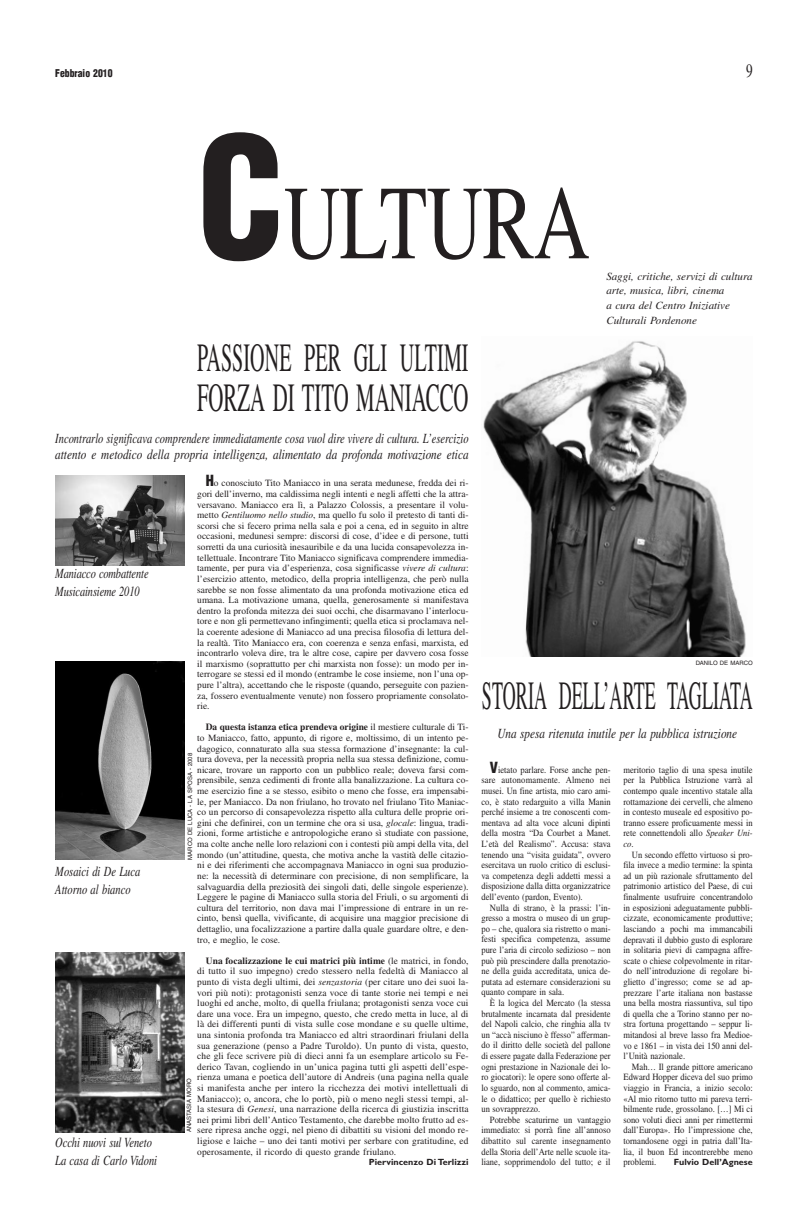
<style>
.page{position:relative;width:808px;height:1222px;background:#fff}
.page>*{position:absolute;margin:0;border:0;box-sizing:border-box;transform-origin:0 0}
.t1{font:105px "Times";letter-spacing:-.01em;color:#231f20;scale:.74 1}
.t2{font:40px/40px "Times";letter-spacing:.005em;color:#231f20;scale:.5 1}
.t3{font:40px "Times";letter-spacing:.005em;color:#231f20;scale:.45 1}
.t4{font:19px "Times";color:#231f20;scale:.7 1}
.t5{font:italic 14px/18px "Times";color:#231f20;scale:.75 1}
.t6{font:italic 14px "Times";color:#231f20;scale:.8 1}
.t7{font:italic 14px/18px "Times";color:#231f20;scale:.74 1}
.t8{font:italic 11px/14.9px "Times";color:#231f20}
.t9{font:900 condensed 10.5px "Helvetica";color:#231f20;scale:.92 1}
.t10{font:9.5px/10.6px "Times";color:#231f20;text-align:justify}
.t11{font:9.5px/10.6px "Times";color:#231f20;text-align:justify;scale:.9 1}
.t12{font:700 9px "Gill Sans";color:#231f20}
.t13{font:6px "Helvetica";color:#231f20}
.s1{font-family:"Helvetica";font-weight:900;font-stretch:condensed;font-size:164px}
.s2{font-family:"Helvetica";font-weight:900;font-stretch:condensed;font-size:15px}
.s3{font-style:italic}
.s4{font-weight:700}
</style>
<div class="page">
<img style="left:483px;top:341px;width:263px;height:315px">
<img style="left:55px;top:661px;width:130px;height:198px">
<img style="left:55px;top:476px;width:130px;height:89px">
<img style="left:55px;top:953px;width:130px;height:179px">
<p class="t9" style="left:55px;top:69px;width:64px">Febbraio 2010</p>
<h3 class="t4" style="left:746px;top:64px;width:11px">9</h3>
<h1 class="t1" style="left:197px;top:185px;width:532px"><span class="s1">C</span>ULTURA</h1>
<h2 class="t2" style="left:197px;top:341px;width:545px">PASSIONE PER GLI ULTIMI<br>FORZA DI TITO MANIACCO</h2>
<h3 class="t5" style="left:55px;top:431px;width:553px;line-height:16px">Incontrarlo significava comprendere immediatamente cosa vuol dire vivere di cultura. L’esercizio attento e metodico della propria intelligenza, alimentato da profonda motivazione etica</h3>
<p class="t8" style="left:606px;top:269px;width:148px">Saggi, critiche, servizi di cultura arte, musica, libri, cinema<br>a cura del Centro Iniziative<br>Culturali Pordenone</p>
<h3 class="t7" style="left:55px;top:566px;width:128px">Maniacco combattente<br>Musicainsieme 2010</h3>
<h3 class="t5" style="left:55px;top:864px;width:115px">Mosaici di De Luca<br>Attorno al bianco</h3>
<h3 class="t5" style="left:55px;top:1134px;width:137px">Occhi nuovi sul Veneto<br>La casa di Carlo Vidoni</h3>
<p class="t10" style="left:197px;top:479px;width:273px;text-indent:9px"><span class="s2">H</span>o conosciuto Tito Maniacco in una serata medunese, fredda dei ri&shy;gori dell’inverno, ma caldissima negli intenti e negli affetti che la attra&shy;versavano. Maniacco era lì, a Palazzo Colossis, a presentare il volu&shy;metto <span class="s3">Gentiluomo nello studio</span>, ma quello fu solo il pretesto di tanti di&shy;scorsi che si fecero prima nella sala e poi a cena, ed in seguito in altre occasioni, medunesi sempre: discorsi di cose, d’idee e di persone, tutti sorretti da una curiosità inesauribile e da una lucida consapevolezza in&shy;tellettuale. Incontrare Tito Maniacco significava comprendere immedia&shy;tamente, per pura via d’esperienza, cosa significasse <span class="s3">vivere di cultura</span>: l’esercizio attento, metodico, della propria intelligenza, che però nulla sarebbe se non fosse alimentato da una profonda motivazione etica ed umana. La motivazione umana, quella, generosamente si manifestava dentro la profonda mitezza dei suoi occhi, che disarmavano l’interlocu&shy;tore e non gli permettevano infingimenti; quella etica si proclamava nel&shy;la coerente adesione di Maniacco ad una precisa filosofia di lettura del&shy;la realtà. Tito Maniacco era, con coerenza e senza enfasi, marxista, ed incontrarlo voleva dire, tra le altre cose, capire per davvero cosa fosse il marxismo (soprattutto per chi marxista non fosse): un modo per in&shy;terrogare se stessi ed il mondo (entrambe le cose insieme, non l’una op&shy;pure l’altra), accettando che le risposte (quando, perseguite con pazien&shy;za, fossero eventualmente venute) non fossero propriamente consolato&shy;rie.</p>
<p class="t10" style="left:197px;top:723px;width:273px;text-indent:9px"><span class="s4">Da questa istanza etica prendeva origine</span> il mestiere culturale di Ti&shy;to Maniacco, fatto, appunto, di rigore e, moltissimo, di un intento pe&shy;dagogico, connaturato alla sua stessa formazione d’insegnante: la cul&shy;tura doveva, per la necessità propria nella sua stessa definizione, comu&shy;nicare, trovare un rapporto con un pubblico reale; doveva farsi com&shy;prensibile, senza cedimenti di fronte alla banalizzazione. La cultura co&shy;me esercizio fine a se stesso, esibito o meno che fosse, era impensabi&shy;le, per Maniacco. Da non friulano, ho trovato nel friulano Tito Maniac&shy;co un percorso di consapevolezza rispetto alla cultura delle proprie ori&shy;gini che definirei, con un termine che ora si usa, <span class="s3">glocale</span>: lingua, tradi&shy;zioni, forme artistiche e antropologiche erano sì studiate con passione, ma colte anche nelle loro relazioni con i contesti più ampi della vita, del mondo (un’attitudine, questa, che motiva anche la vastità delle citazio&shy;ni e dei riferimenti che accompagnava Maniacco in ogni sua produzio&shy;ne: la necessità di determinare con precisione, di non semplificare, la salvaguardia della preziosità dei singoli dati, delle singole esperienze).<br>Leggere le pagine di Maniacco sulla storia del Friuli, o su argomenti di cultura del territorio, non dava mai l’impressione di entrare in un re&shy;cinto, bensì quella, vivificante, di acquisire una maggior precisione di dettaglio, una focalizzazione a partire dalla quale guardare oltre, e den&shy;tro, e meglio, le cose.</p>
<p class="t10" style="left:197px;top:956px;width:273px;text-indent:9px"><span class="s4">Una focalizzazione le cui matrici più intime</span> (le matrici, in fondo, di tutto il suo impegno) credo stessero nella fedeltà di Maniacco al punto di vista degli ultimi, dei <span class="s3">senzastoria</span> (per citare uno dei suoi la&shy;vori più noti): protagonisti senza voce di tante storie nei tempi e nei luoghi ed anche, molto, di quella friulana; protagonisti senza voce cui dare una voce. Era un impegno, questo, che credo metta in luce, al di là dei differenti punti di vista sulle cose mondane e su quelle ultime, una sintonia profonda tra Maniacco ed altri straordinari friulani della sua generazione (penso a Padre Turoldo). Un punto di vista, questo, che gli fece scrivere più di dieci anni fa un esemplare articolo su Fe&shy;derico Tavan, cogliendo in un’unica pagina tutti gli aspetti dell’espe&shy;rienza umana e poetica dell’autore di Andreis (una pagina nella quale si manifesta anche per intero la ricchezza dei motivi intellettuali di Maniacco); o, ancora, che lo portò, più o meno negli stessi tempi, al&shy;la stesura di <span class="s3">Genesi</span>, una narrazione della ricerca di giustizia inscritta nei primi libri dell’Antico Testamento, che darebbe molto frutto ad es&shy;sere ripresa anche oggi, nel pieno di dibattiti su visioni del mondo re&shy;ligiose e laiche – uno dei tanti motivi per serbare con gratitudine, ed operosamente, il ricordo di questo grande friulano.</p>
<p class="t12" style="left:369px;top:1159px;width:101px">Piervincenzo Di Terlizzi</p>
<p class="t13" style="left:188px;top:859px;width:108px;rotate:-90deg">MARCO DE LUCA - LA SPOSA - 2008</p>
<p class="t13" style="left:187px;top:1132px;width:55px;rotate:-90deg">ANASTASIA MORO</p>
<p class="t13" style="left:696px;top:660px;width:58px">DANILO DE MARCO</p>
<h2 class="t3" style="left:482px;top:681px;width:603px">STORIA DELL’ARTE TAGLIATA</h2>
<h3 class="t6" style="left:497px;top:728px;width:301px">Una spesa ritenuta inutile per la pubblica istruzione</h3>
<p class="t11" style="left:481px;top:765px;width:145px;text-indent:8px"><span class="s2">V</span>ietato parlare. Forse anche pen&shy;sare autonomamente. Almeno nei musei. Un fine artista, mio caro ami&shy;co, è stato redarguito a villa Manin perché insieme a tre conoscenti com&shy;mentava ad alta voce alcuni dipinti della mostra “Da Courbet a Manet.<br>L’età del Realismo”. Accusa: stava tenendo una “visita guidata”, ovvero esercitava un ruolo critico di esclusi&shy;va competenza degli addetti messi a disposizione dalla ditta organizzatrice dell’evento (pardon, Evento).</p>
<p class="t11" style="left:481px;top:903px;width:145px;text-indent:9px">Nulla di strano, è la prassi: l’in&shy;gresso a mostra o museo di un grup&shy;po – che, qualora sia ristretto o mani&shy;festi specifica competenza, assume pure l’aria di circolo sedizioso – non può più prescindere dalla prenotazio&shy;ne della guida accreditata, unica de&shy;putata ad esternare considerazioni su quanto compare in sala.</p>
<p class="t11" style="left:481px;top:998px;width:145px;text-indent:9px">È la logica del Mercato (la stessa brutalmente incarnata dal presidente del Napoli calcio, che ringhia alla tv un “accà nisciuno è ffesso” afferman&shy;do il diritto delle società del pallone di essere pagate dalla Federazione per ogni prestazione in Nazionale dei lo&shy;ro giocatori): le opere sono offerte al&shy;lo sguardo, non al commento, amica&shy;le o didattico; per quello è richiesto un sovrapprezzo.</p>
<p class="t11" style="left:481px;top:1115px;width:145px;text-indent:9px">Potrebbe scaturirne un vantaggio immediato: si porrà fine all’annoso dibattito sul carente insegnamento della Storia dell’Arte nelle scuole ita&shy;liane, sopprimendolo del tutto; e il</p>
<p class="t11" style="left:623px;top:765px;width:145px">meritorio taglio di una spesa inutile per la Pubblica Istruzione varrà al contempo quale incentivo statale alla rottamazione dei cervelli, che almeno in contesto museale ed espositivo po&shy;tranno essere proficuamente messi in rete connettendoli allo <span class="s3">Speaker Uni&shy;co</span>.</p>
<p class="t11" style="left:623px;top:850px;width:145px;text-indent:9px">Un secondo effetto virtuoso si pro&shy;fila invece a medio termine: la spinta ad un più razionale sfruttamento del patrimonio artistico del Paese, di cui finalmente usufruire concentrandolo in esposizioni adeguatamente pubbli&shy;cizzate, economicamente produttive; lasciando a pochi ma immancabili depravati il dubbio gusto di esplorare in solitaria pievi di campagna affre&shy;scate o chiese colpevolmente in ritar&shy;do nell’introduzione di regolare bi&shy;glietto d’ingresso; come se ad ap&shy;prezzare l’arte italiana non bastasse una bella mostra riassuntiva, sul tipo di quella che a Torino stanno per no&shy;stra fortuna progettando – seppur li&shy;mitandosi al breve lasso fra Medioe&shy;vo e 1861 – in vista dei 150 anni del&shy;l’Unità nazionale.</p>
<p class="t11" style="left:623px;top:1062px;width:145px;text-indent:9px">Mah… Il grande pittore americano Edward Hopper diceva del suo primo viaggio in Francia, a inizio secolo: «Al mio ritorno tutto mi pareva terri&shy;bilmente rude, grossolano. […] Mi ci sono voluti dieci anni per rimettermi dall’Europa». Ho l’impressione che, tornandosene oggi in patria dall’Ita&shy;lia, il buon Ed incontrerebbe meno problemi.</p>
<p class="t12" style="left:674px;top:1159px;width:81px">Fulvio Dell’Agnese</p>
</div>
